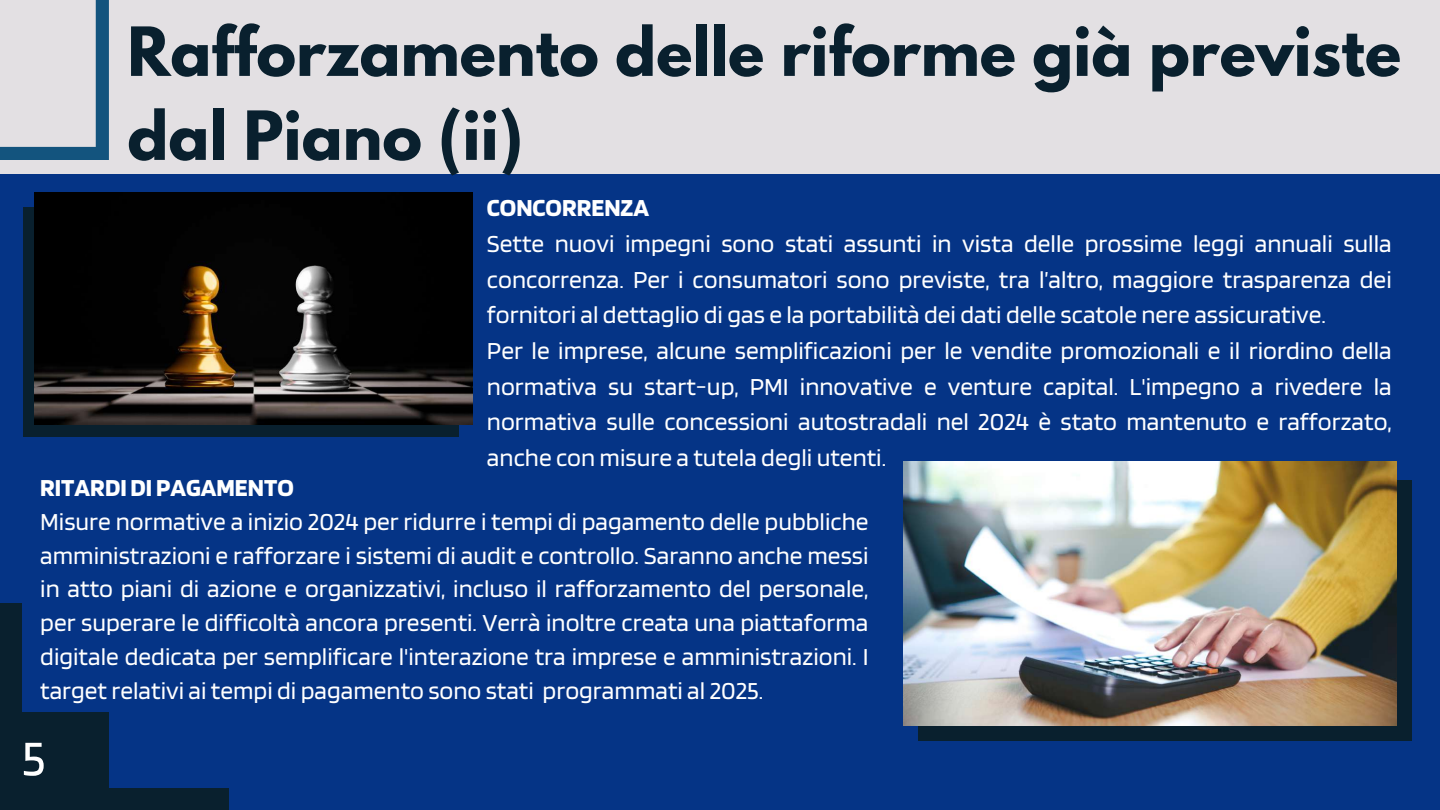
<style>
.page{position:relative;width:1440px;height:810px;background:#e3e0e3}
.page>*{position:absolute;margin:0;border:0;box-sizing:border-box;transform-origin:0 0}
.t1{font:700 60px/84px "League Spartan";color:#09202e}
.t2{font:52px "Blinker";color:#fff}
.t3{font:25.5px/35.6px "Blinker";color:#fff}
.t4{font:700 25.5px "Blinker";color:#fff}
</style>
<div class="page">
<svg style="left:0;top:0;width:109px;height:160px"></svg>
<div style="left:0;top:174px;width:1440px;height:636px;background:#053486"></div>
<div style="left:0;top:712px;width:109px;height:98px;background:#09202e"></div>
<div style="left:107px;top:788px;width:122px;height:22px;background:#09202e"></div>
<div style="left:0;top:603px;width:22px;height:121px;background:#09202e"></div>
<div style="left:23px;top:207px;width:435px;height:230px;background:#09202e"></div>
<div style="left:918px;top:480px;width:494px;height:260px;background:#09202e"></div>
<img style="left:34px;top:193px;width:438px;height:231px">
<img style="left:903px;top:462px;width:493px;height:264px">
<h1 class="t1" style="left:127px;top:17px;width:1275px">Rafforzamento delle riforme già previste dal Piano (ii)</h1>
<p class="t4" style="left:487px;top:192px;width:164px">CONCORRENZA</p>
<p class="t3" style="left:487px;top:225px;width:906px">Sette nuovi impegni sono stati assunti in vista delle prossime leggi annuali sulla concorrenza. Per i consumatori sono previste, tra l’altro, maggiore trasparenza dei fornitori al dettaglio di gas e la portabilità dei dati delle scatole nere assicurative.<br>Per le imprese, alcune semplificazioni per le vendite promozionali e il riordino della normativa su start-up, PMI innovative e venture capital. L'impegno a rivedere la normativa sulle concessioni autostradali nel 2024 è stato mantenuto e rafforzato, anche con misure a tutela degli utenti.</p>
<p class="t4" style="left:40px;top:472px;width:255px">RITARDIDI PAGAMENTO</p>
<p class="t3" style="left:40px;top:504px;width:830px;line-height:33.8px;text-align:justify">Misure normative a inizio 2024 per ridurre i tempi di pagamento delle pubbliche amministrazioni e rafforzare i sistemi di audit e controllo. Saranno anche messi in atto piani di azione e organizzativi, incluso il rafforzamento del personale, per superare le difficoltà ancora presenti. Verrà inoltre creata una piattaforma digitale dedicata per semplificare l'interazione tra imprese e amministrazioni. I target relativi ai tempi di pagamento sono stati programmati al 2025.</p>
<h2 class="t2" style="left:22px;top:725px;width:25px">5</h2>
</div>
